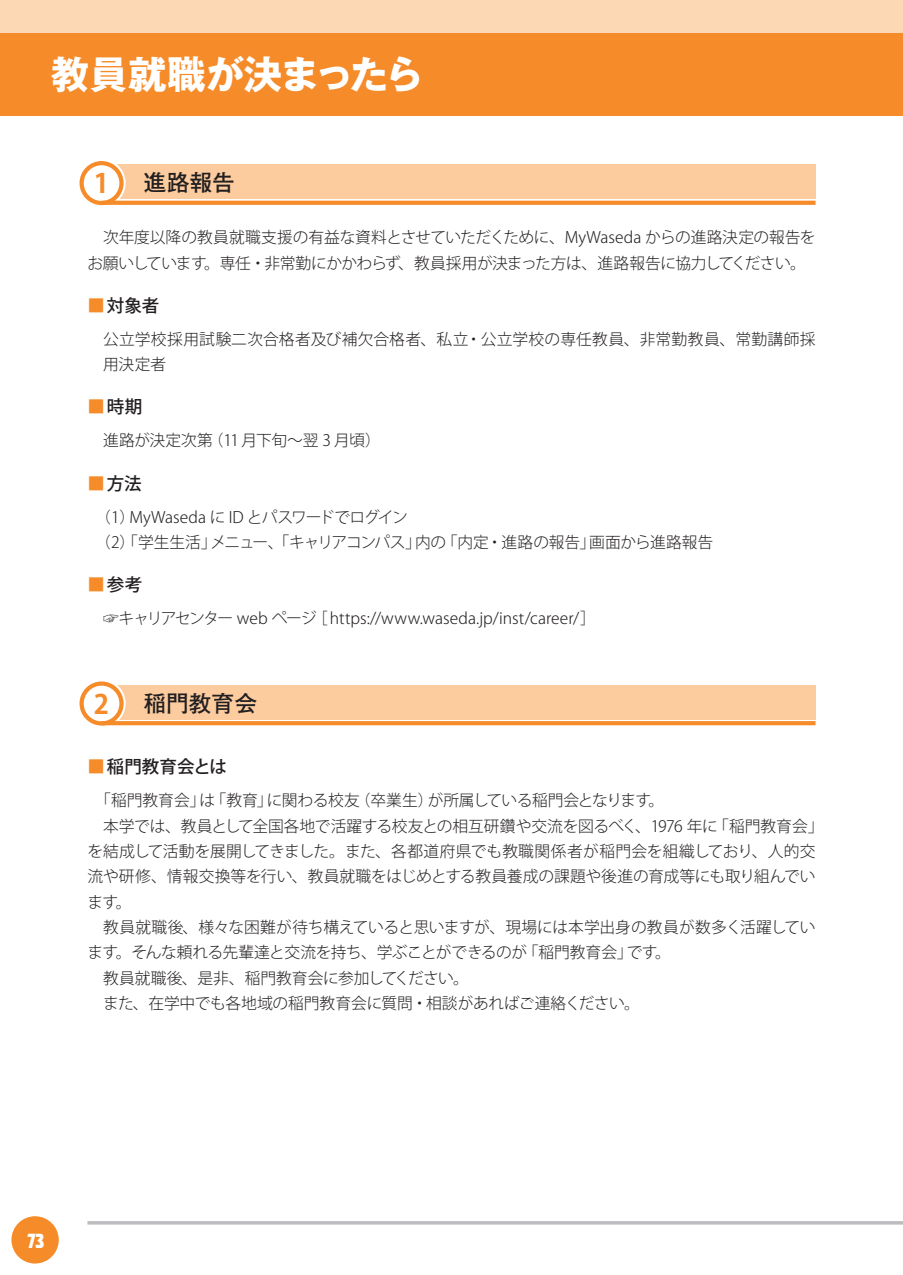
<style>
.page{position:relative;width:903px;height:1275px;background:#fff}
.page>*{position:absolute;margin:0;border:0;box-sizing:border-box;transform-origin:0 0}
.t1{font:700 38.5px "Gothic MB101 Pro";letter-spacing:-.005em;color:#fff}
.t2{font:700 26.6px "Koz Go Pro";color:#f68b29}
.t3{font:700 22.75px "Futo Go B101 Pro";letter-spacing:.005em;color:#231f20}
.t4{font:500 17.5px "Koz Go Pro";letter-spacing:.005em;color:#231f20}
.t5{font:17.5px "Revue Std";color:#fff;scale:.85 1}
.t6{font:300 15.75px/25.4px "Koz Go Pro";letter-spacing:-.01em;color:#231f20}
.t7{font:300 15.75px "Koz Go Pro";letter-spacing:-.035em;color:#231f20}
.t8{font:300 15.75px/25.4px "Koz Go Pro";letter-spacing:.015em;color:#231f20}
.s1{color:#f68b29}
</style>
<div class="page">
<svg style="left:87px;top:1221px;width:816px;height:4px;background:#c4c4c7"></svg>
<div style="left:11px;top:1216px;width:48px;height:47px;background:#f68b29;border-radius:50%"></div>
<div style="left:0;top:0;width:903px;height:33px;background:#fdd8b5"></div>
<div style="left:101px;top:685px;width:714px;height:35px;background:#fccc9f"></div>
<svg style="left:77px;top:680px;width:47px;height:46px"></svg>
<div style="left:76px;top:679px;width:50px;height:49px;border:3px solid #fff;border-radius:50%"></div>
<div style="left:82px;top:684px;width:39px;height:39px;background:#fff;border-radius:50%"></div>
<div style="left:80px;top:681px;width:44px;height:44px;border:4px solid #f68b29;border-radius:50%"></div>
<svg style="left:102px;top:721px;width:713px;height:4px;background:#f68d2d"></svg>
<div style="left:101px;top:164px;width:714px;height:35px;background:#fccc9f"></div>
<svg style="left:77px;top:160px;width:47px;height:46px"></svg>
<div style="left:76px;top:158px;width:50px;height:49px;border:3px solid #fff;border-radius:50%"></div>
<div style="left:82px;top:163px;width:39px;height:40px;background:#fff;border-radius:50%"></div>
<div style="left:80px;top:161px;width:44px;height:44px;border:4px solid #f68b29;border-radius:50%"></div>
<svg style="left:102px;top:201px;width:713px;height:4px;background:#f68e2f"></svg>
<div style="left:0;top:33px;width:903px;height:83px;background:#f68b29"></div>
<h1 class="t1" style="left:51px;top:42px;width:374px">教員就職が決まったら</h1>
<h2 class="t2" style="left:94px;top:166px;width:17px">1</h2>
<h3 class="t3" style="left:143px;top:164px;width:93px">進路報告</h3>
<p class="t6" style="left:87px;top:225px;width:730px;text-indent:16px">次年度以降の教員就職支援の有益な資料とさせていただくために、MyWaseda からの進路決定の報告をお願いしています。専任・非常勤にかかわらず、教員採用が決まった方は、進路報告に協力してください。</p>
<p class="t4" style="left:87px;top:294px;width:73px"><span class="s1">■</span>対象者</p>
<p class="t8" style="left:103px;top:327px;width:714px">公立学校採用試験二次合格者及び補欠合格者、私立・公立学校の専任教員、非常勤教員、常勤講師採用決定者</p>
<p class="t4" style="left:87px;top:396px;width:56px"><span class="s1">■</span>時期</p>
<p class="t7" style="left:103px;top:430px;width:279px">進路が決定次第（11 月下旬～翌 3 月頃）</p>
<p class="t4" style="left:87px;top:472px;width:56px"><span class="s1">■</span>方法</p>
<p class="t6" style="left:95px;top:504px;width:619px">（1）MyWaseda に ID とパスワードでログイン<br>（2）「学生生活」メニュー、「キャリアコンパス」内の「内定・進路の報告」画面から進路報告</p>
<p class="t4" style="left:87px;top:573px;width:56px"><span class="s1">■</span>参考</p>
<p class="t6" style="left:103px;top:606px;width:494px">☞キャリアセンター web ページ［ https://www.waseda.jp/inst/career/］</p>
<h2 class="t2" style="left:94px;top:687px;width:17px">2</h2>
<h3 class="t3" style="left:143px;top:685px;width:115px">稲門教育会</h3>
<p class="t4" style="left:87px;top:755px;width:141px"><span class="s1">■</span>稲門教育会とは</p>
<p class="t6" style="left:95px;top:788px;width:570px">「稲門教育会」は「教育」に関わる校友（卒業生）が所属している稲門会となります。</p>
<p class="t6" style="left:103px;top:813px;width:722px">本学では、教員として全国各地で活躍する校友との相互研鑽や交流を図るべく、1976 年に「稲門教育会」</p>
<p class="t6" style="left:87px;top:838px;width:729px">を結成して活動を展開してきました。また、各都道府県でも教職関係者が稲門会を組織しており、人的交</p>
<p class="t6" style="left:87px;top:864px;width:729px">流や研修、情報交換等を行い、教員就職をはじめとする教員養成の課題や後進の育成等にも取り組んでい</p>
<p class="t6" style="left:87px;top:889px;width:45px">ます。</p>
<p class="t6" style="left:103px;top:915px;width:714px">教員就職後、様々な困難が待ち構えていると思いますが、現場には本学出身の教員が数多く活躍してい</p>
<p class="t7" style="left:87px;top:942px;width:585px">ます。そんな頼れる先輩達と交流を持ち、学ぶことができるのが「稲門教育会」です。</p>
<p class="t6" style="left:103px;top:965px;width:367px">教員就職後、是非、稲門教育会に参加してください。</p>
<p class="t6" style="left:103px;top:991px;width:538px">また、在学中でも各地域の稲門教育会に質問・相談があればご連絡ください。</p>
<p class="t5" style="left:28px;top:1229px;width:21px">73</p>
</div>
